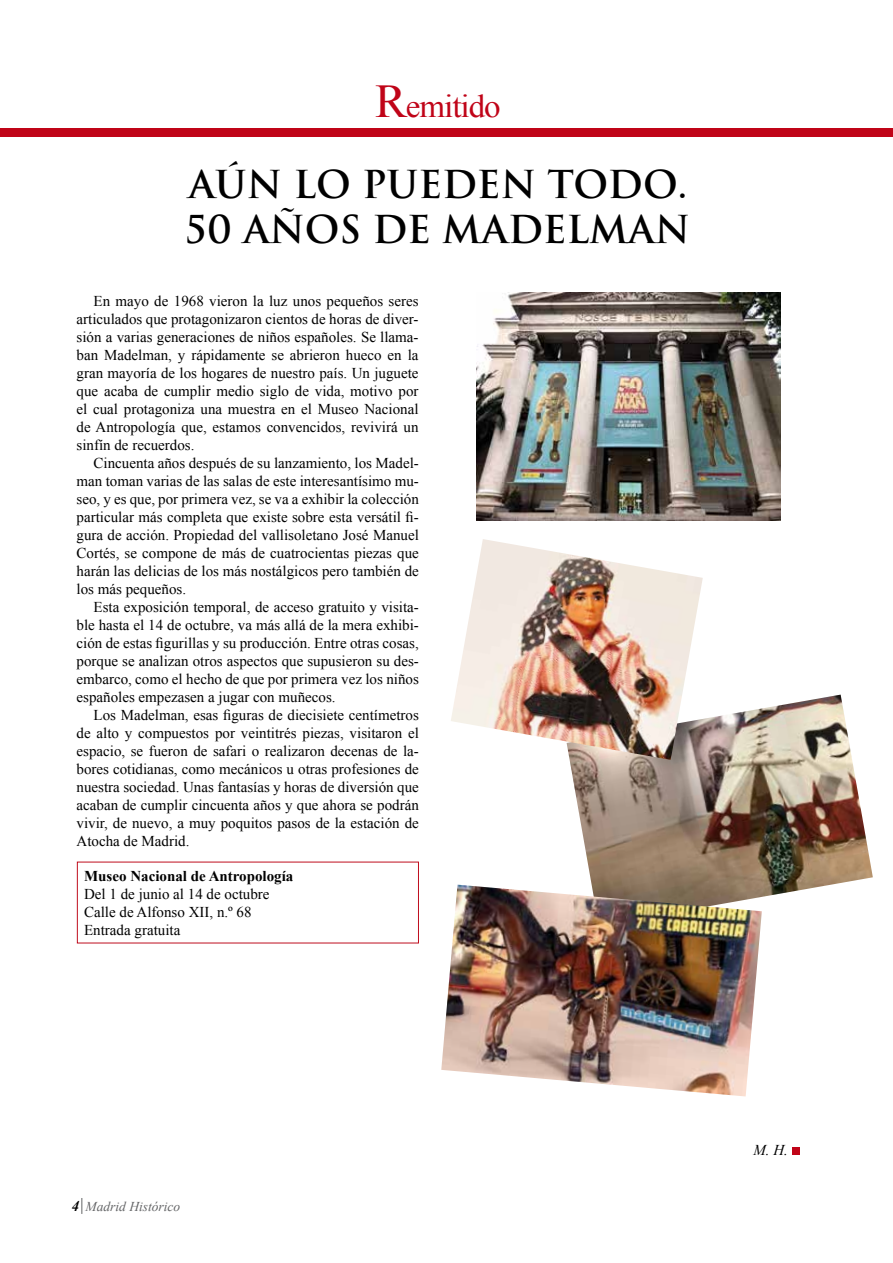
<style>
.page{position:relative;width:893px;height:1263px;background:#fff}
.page>*{position:absolute;margin:0;border:0;box-sizing:border-box;transform-origin:0 0}
.t1{font:700 37.5px/45px "Trajan Pro";color:#000}
.t2{font:32.4px "Times New Roman";letter-spacing:-.03em;color:#c00418}
.t3{font:15px/18px "Times New Roman";color:#000;text-align:justify}
.t4{font:700 15px "Times New Roman";color:#000}
.t5{font:italic 15px "Times New Roman";color:#000}
.t6{font:italic 13.5px "Times New Roman";color:#646567}
.s1{font-size:47.1px}
.s2{font-weight:700;font-size:15px;color:#000}
</style>
<div class="page">
<div style="left:0;top:128px;width:893px;height:9px;background:#c00418"></div>
<svg style="left:82px;top:1198px;width:1px;height:16px"></svg>
<img style="left:569px;top:695px;width:304px;height:202px">
<img style="left:451px;top:539px;width:252px;height:221px">
<div style="left:792px;top:1147px;width:7px;height:8px;background:#c00418"></div>
<img style="left:476px;top:293px;width:304px;height:228px">
<img style="left:441px;top:885px;width:321px;height:211px">
<h2 class="t2" style="left:375px;top:84px;width:127px"><span class="s1">R</span>emitido</h2>
<h1 class="t1" style="left:186px;top:163px;width:506px">AÚN LO PUEDEN TODO.<br>50 AÑOS DE MADELMAN</h1>
<p class="t3" style="left:77px;top:292px;width:344px;text-indent:17px">En mayo de 1968 vieron la luz unos pequeños seres articulados que protagonizaron cientos de horas de diver&shy;sión a varias generaciones de niños españoles. Se llama&shy;ban Madelman, y rápidamente se abrieron hueco en la gran mayoría de los hogares de nuestro país. Un juguete que acaba de cumplir medio siglo de vida, motivo por el cual protagoniza una muestra en el Museo Nacional de Antropología que, estamos convencidos, revivirá un sinfín de recuerdos.</p>
<p class="t3" style="left:77px;top:454px;width:344px;text-indent:17px">Cincuenta años después de su lanzamiento, los Madel&shy;man toman varias de las salas de este interesantísimo mu&shy;seo, y es que, por primera vez, se va a exhibir la colección particular más completa que existe sobre esta versátil fi&shy;gura de acción. Propiedad del vallisoletano José Manuel Cortés, se compone de más de cuatrocientas piezas que harán las delicias de los más nostálgicos pero también de los más pequeños.</p>
<p class="t3" style="left:77px;top:598px;width:344px;text-indent:17px">Esta exposición temporal, de acceso gratuito y visita&shy;ble hasta el 14 de octubre, va más allá de la mera exhibi&shy;ción de estas figurillas y su producción. Entre otras cosas, porque se analizan otros aspectos que supusieron su des&shy;embarco, como el hecho de que por primera vez los niños españoles empezasen a jugar con muñecos.</p>
<p class="t3" style="left:77px;top:706px;width:344px;text-indent:17px">Los Madelman, esas figuras de diecisiete centímetros de alto y compuestos por veintitrés piezas, visitaron el espacio, se fueron de safari o realizaron decenas de la&shy;bores cotidianas, como mecánicos u otras profesiones de nuestra sociedad. Unas fantasías y horas de diversión que acaban de cumplir cincuenta años y que ahora se podrán vivir, de nuevo, a muy poquitos pasos de la estación de Atocha de Madrid.</p>
<p class="t4" style="left:84px;top:865px;width:211px">Museo Nacional de Antropología</p>
<p class="t3" style="left:84px;top:884px;width:187px;text-align:left">Del 1 de junio al 14 de octubre<br>Calle de Alfonso XII, n.º 68<br>Entrada gratuita</p>
<p class="t6" style="left:72px;top:1197px;width:110px"><span class="s2">4</span> Madrid Histórico</p>
<p class="t5" style="left:753px;top:1139px;width:36px">M. H.</p>
</div>
